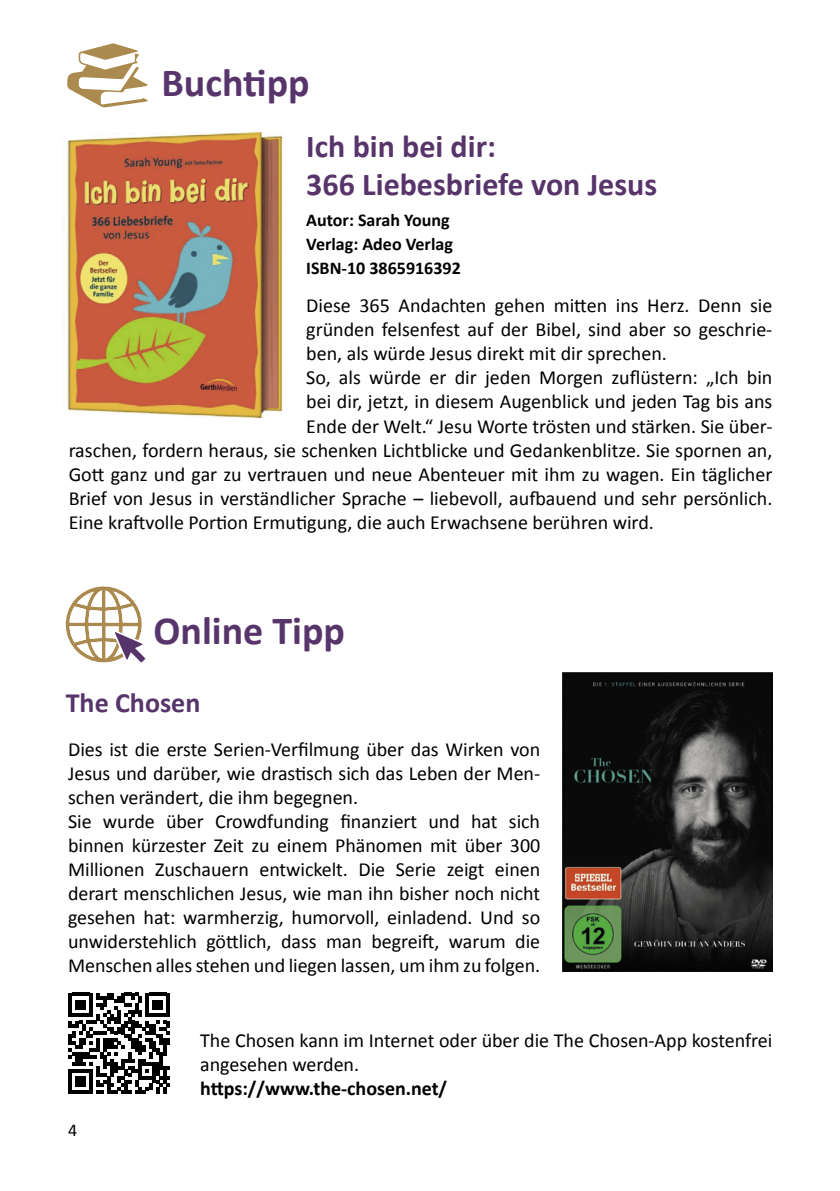
<style>
.page{position:relative;width:840px;height:1191px;background:#fff}
.page>*{position:absolute;margin:0;border:0;box-sizing:border-box;transform-origin:0 0}
.t1{font:700 40px "Calibri";color:#57356b}
.t2{font:700 32px/38.4px "Calibri";color:#57356b}
.t3{font:700 28px "Calibri";color:#57356b}
.t4{font:20px/24px "Calibri";color:#000}
.t5{font:700 20px "Calibri";color:#000}
.t6{font:700 18px/24px "Calibri";color:#000}
.t7{font:18px "Calibri";color:#000}
</style>
<div class="page">
<svg style="left:67px;top:43px;width:81px;height:64px"></svg>
<img style="left:64px;top:132px;width:220px;height:285px">
<svg style="left:65px;top:586px;width:80px;height:77px"></svg>
<img style="left:562px;top:672px;width:210px;height:299px">
<svg style="left:68px;top:992px;width:102px;height:101px"></svg>
<h1 class="t1" style="left:161px;top:54px;width:150px">Buchtipp</h1>
<h2 class="t2" style="left:306px;top:126px;width:352px">Ich bin bei dir:<br>366 Liebesbriefe von Jesus</h2>
<p class="t6" style="left:306px;top:207px;width:156px">Autor: Sarah Young<br>Verlag: Adeo Verlag<br>ISBN-10 3865916392</p>
<p class="t4" style="left:306px;top:293px;width:467px">Diese 365 Andachten gehen mitten ins Herz. Denn sie</p>
<p class="t4" style="left:306px;top:317px;width:467px">gründen felsenfest auf der Bibel, sind aber so geschrie-</p>
<p class="t4" style="left:306px;top:341px;width:362px">ben, als würde Jesus direkt mit dir sprechen.</p>
<p class="t4" style="left:306px;top:365px;width:467px">So, als würde er dir jeden Morgen zuflüstern: „Ich bin</p>
<p class="t4" style="left:306px;top:389px;width:467px">bei dir, jetzt, in diesem Augenblick und jeden Tag bis ans</p>
<p class="t4" style="left:306px;top:413px;width:467px">Ende der Welt.“ Jesu Worte trösten und stärken. Sie über-</p>
<p class="t4" style="left:69px;top:437px;width:704px">raschen, fordern heraus, sie schenken Lichtblicke und Gedankenblitze. Sie spornen an,</p>
<p class="t4" style="left:69px;top:461px;width:704px">Gott ganz und gar zu vertrauen und neue Abenteuer mit ihm zu wagen. Ein täglicher</p>
<p class="t4" style="left:69px;top:485px;width:704px">Brief von Jesus in verständlicher Sprache – liebevoll, aufbauend und sehr persönlich.</p>
<p class="t4" style="left:69px;top:509px;width:586px">Eine kraftvolle Portion Ermutigung, die auch Erwachsene berühren wird.</p>
<h1 class="t1" style="left:153px;top:603px;width:193px">Online Tipp</h1>
<h3 class="t3" style="left:66px;top:683px;width:136px">The Chosen</h3>
<p class="t4" style="left:68px;top:737px;width:473px">Dies ist die erste Serien-Verfilmung über das Wirken von Jesus und darüber, wie drastisch sich das Leben der Men&shy;schen verändert, die ihm begegnen.<br>Sie wurde über Crowdfunding finanziert und hat sich binnen kürzester Zeit zu einem Phänomen mit über 300<br>Millionen Zuschauern entwickelt. Die Serie zeigt einen derart menschlichen Jesus, wie man ihn bisher noch nicht gesehen hat: warmherzig, humorvoll, einladend. Und so unwiderstehlich göttlich, dass man begreift, warum die Menschen alles stehen und liegen lassen, um ihm zu folgen.</p>
<p class="t7" style="left:68px;top:1118px;width:11px">4</p>
<p class="t4" style="left:200px;top:1028px;width:573px">The Chosen kann im Internet oder über die The Chosen-App kostenfrei angesehen werden.</p>
<p class="t5" style="left:200px;top:1074px;width:248px">https://www.the-chosen.net/</p>
</div>
